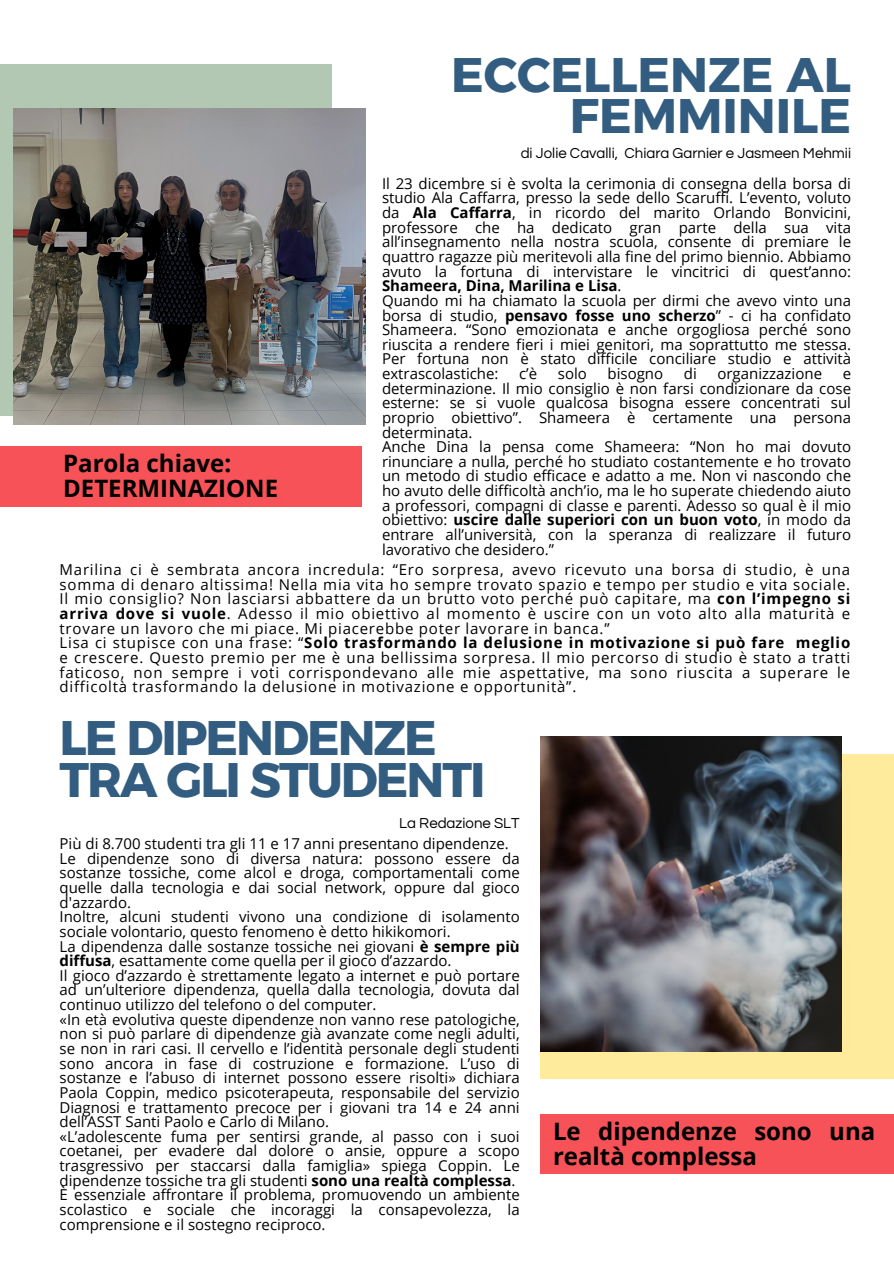
<style>
.page{position:relative;width:894px;height:1264px;background:#fff}
.page>*{position:absolute;margin:0;border:0;box-sizing:border-box;transform-origin:0 0}
.t1{font:48.3px/42.8px "Kief Montaser Bold";letter-spacing:-.04em;color:#335d80}
.t2{font:48.3px/40.5px "Kief Montaser Bold";color:#335d80;text-align:right}
.t3{font:700 24px/24.8px "Open Sans";color:#000}
.t4{font:15px/14.7px "Open Sans";color:#000;text-align:justify}
.t5{font:15px "Questrial";color:#000}
.s1{font-weight:700}
</style>
<div class="page">
<div style="left:0;top:446px;width:361px;height:61px;background:#f65257"></div>
<div style="left:540px;top:754px;width:353px;height:324px;background:#ffeb9b"></div>
<img style="left:540px;top:736px;width:301px;height:315px">
<div style="left:540px;top:1114px;width:353px;height:60px;background:#f65257"></div>
<div style="left:0;top:64px;width:332px;height:351px;background:#b2c8b2"></div>
<img style="left:14px;top:108px;width:351px;height:316px">
<h1 class="t2" style="left:451px;top:54px;width:401px">ECCELLENZE AL<br>FEMMINILE</h1>
<p class="t5" style="left:520px;top:146px;width:332px">di Jolie Cavalli, Chiara Garnier e Jasmeen Mehmii</p>
<p class="t4" style="left:382px;top:176px;width:470px">Il 23 dicembre si è svolta la cerimonia di consegna della borsa di studio Ala Caffarra, presso la sede dello Scaruffi. L’evento, voluto da <span class="s1">Ala Caffarra</span>, in ricordo del marito Orlando Bonvicini, professore che ha dedicato gran parte della sua vita all’insegnamento nella nostra scuola, consente di premiare le quattro ragazze più meritevoli alla fine del primo biennio. Abbiamo avuto la fortuna di intervistare le vincitrici di quest’anno:<br><span class="s1">Shameera, Dina, Marilina e Lisa</span>.</p>
<p class="t4" style="left:382px;top:293px;width:470px">Quando mi ha chiamato la scuola per dirmi che avevo vinto una borsa di studio, <span class="s1">pensavo fosse uno scherzo</span>” - ci ha confidato Shameera. “Sono emozionata e anche orgogliosa perché sono riuscita a rendere fieri i miei genitori, ma soprattutto me stessa.<br>Per fortuna non è stato difficile conciliare studio e attività extrascolastiche:</p>
<p class="t4" style="left:519px;top:366px;width:20px">c’è</p>
<p class="t4" style="left:557px;top:366px;width:31px">solo</p>
<p class="t4" style="left:607px;top:366px;width:57px">bisogno</p>
<p class="t4" style="left:683px;top:366px;width:14px">di</p>
<p class="t4" style="left:717px;top:366px;width:106px">organizzazione</p>
<p class="t4" style="left:382px;top:366px;width:470px;text-indent:460px">e determinazione. Il mio consiglio è non farsi condizionare da cose esterne: se si vuole qualcosa bisogna essere concentrati sul proprio obiettivo”. Shameera è certamente una persona determinata.</p>
<p class="t4" style="left:382px;top:439px;width:470px">Anche Dina la pensa come Shameera: “Non ho mai dovuto rinunciare a nulla, perché ho studiato costantemente e ho trovato un metodo di studio efficace e adatto a me. Non vi nascondo che ho avuto delle difficoltà anch’io, ma le ho superate chiedendo aiuto a professori, compagni di classe e parenti. Adesso so qual è il mio obiettivo: <span class="s1">uscire dalle superiori con un buon voto</span>, in modo da entrare all’università, con la speranza di realizzare il futuro lavorativo che desidero.”</p>
<p class="t4" style="left:60px;top:562px;width:792px">Marilina ci è sembrata ancora incredula: “Ero sorpresa, avevo ricevuto una borsa di studio, è una somma di denaro altissima! Nella mia vita ho sempre trovato spazio e tempo per studio e vita sociale.<br>Il mio consiglio? Non lasciarsi abbattere da un brutto voto perché può capitare, ma <span class="s1">con l’impegno si arriva dove si vuole</span>. Adesso il mio obiettivo al momento è uscire con un voto alto alla maturità e trovare un lavoro che mi piace. Mi piacerebbe poter lavorare in banca.”</p>
<p class="t4" style="left:60px;top:635px;width:792px">Lisa ci stupisce con una frase: “<span class="s1">Solo trasformando la delusione in motivazione si può fare meglio </span>e crescere. Questo premio per me è una bellissima sorpresa. Il mio percorso di studio è stato a tratti faticoso, non sempre i voti corrispondevano alle mie aspettative, ma sono riuscita a superare le difficoltà trasformando la delusione in motivazione e opportunità”.</p>
<p class="t3" style="left:63px;top:450px;width:216px">Parola chiave:<br>DETERMINAZIONE</p>
<h1 class="t1" style="left:60px;top:716px;width:427px">LE DIPENDENZE<br>TRA GLI STUDENTI</h1>
<p class="t4" style="left:60px;top:836px;width:450px">Più di 8.700 studenti tra gli 11 e 17 anni presentano dipendenze.</p>
<p class="t4" style="left:60px;top:850px;width:461px">Le dipendenze sono di diversa natura: possono essere da sostanze tossiche, come alcol e droga, comportamentali come quelle dalla tecnologia e dai social network, oppure dal gioco d'azzardo.</p>
<p class="t4" style="left:60px;top:909px;width:461px">Inoltre, alcuni studenti vivono una condizione di isolamento sociale volontario, questo fenomeno è detto hikikomori.</p>
<p class="t4" style="left:60px;top:938px;width:461px">La dipendenza dalle sostanze tossiche nei giovani <span class="s1">è sempre più diffusa</span>, esattamente come quella per il gioco d’azzardo.</p>
<p class="t4" style="left:60px;top:967px;width:461px">Il gioco d’azzardo è strettamente legato a internet e può portare ad un’ulteriore dipendenza, quella dalla tecnologia, dovuta dal continuo utilizzo del telefono o del computer.</p>
<p class="t4" style="left:60px;top:1011px;width:461px">«In età evolutiva queste dipendenze non vanno rese patologiche, non si può parlare di dipendenze già avanzate come negli adulti, se non in rari casi. Il cervello e l’identità personale degli studenti sono ancora in fase di costruzione e formazione. L’uso di sostanze e l’abuso di internet possono essere risolti» dichiara Paola Coppin, medico psicoterapeuta, responsabile del servizio Diagnosi e trattamento precoce per i giovani tra 14 e 24 anni dell’ASST Santi Paolo e Carlo di Milano.</p>
<p class="t4" style="left:60px;top:1128px;width:461px">«L’adolescente fuma per sentirsi grande, al passo con i suoi coetanei, per evadere dal dolore o ansie, oppure a scopo trasgressivo per staccarsi dalla famiglia» spiega Coppin. Le dipendenze tossiche tra gli studenti <span class="s1">sono una realtà complessa</span>.</p>
<p class="t4" style="left:60px;top:1187px;width:461px">È essenziale affrontare il problema, promuovendo un ambiente scolastico e sociale che incoraggi la consapevolezza, la comprensione e il sostegno reciproco.</p>
<h2 class="t5" style="left:399px;top:815px;width:122px">La Redazione SLT</h2>
<p class="t3" style="left:553px;top:1118px;width:324px">Le dipendenze sono una realtà complessa</p>
</div>
